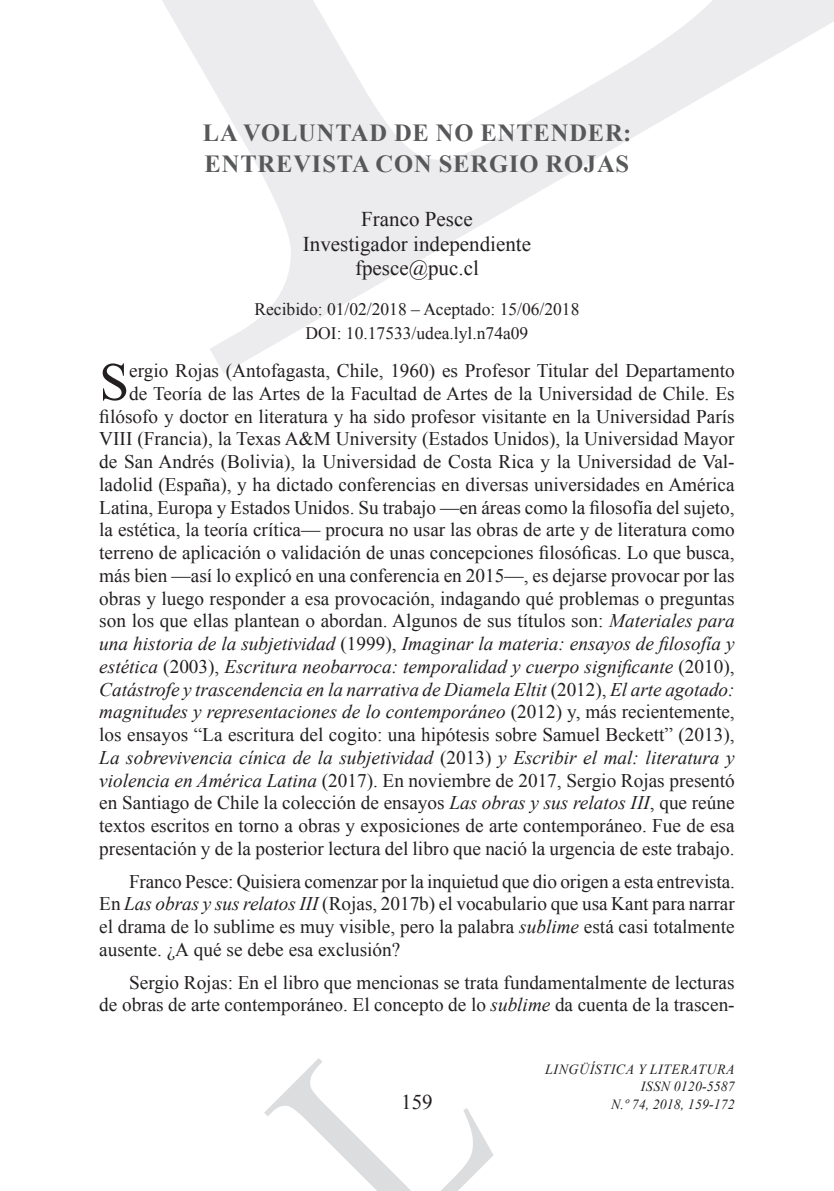
<style>
.page{position:relative;width:834px;height:1191px;background:#fff}
.page>*{position:absolute;margin:0;border:0;box-sizing:border-box;transform-origin:0 0}
.t1{font:53.55px "Times New Roman";color:#231f20}
.t2{font:700 24.5px/31.5px "Times New Roman";letter-spacing:.035em;color:#57585a}
.t3{font:21px/24.5px "Times New Roman";color:#231f20;text-align:center}
.t4{font:19.25px/22.8px "Times New Roman";color:#231f20;text-align:right}
.t5{font:17.5px/24.5px "Times New Roman";color:#231f20;text-align:center}
.t6{font:italic 14px/17.5px "Times New Roman";letter-spacing:.035em;color:#231f20;text-align:right}
.s1{font-style:italic}
</style>
<div class="page">
<svg style="left:264px;top:1058px;width:229px;height:133px"></svg>
<svg style="left:162px;top:0;width:671px;height:373px"></svg>
<p class="t2" style="left:203px;top:116px;width:430px">LA VOLUNTAD DE NO ENTENDER:<br>ENTREVISTA CON SERGIO ROJAS</p>
<p class="t3" style="left:303px;top:206px;width:230px">Franco Pesce<br>Investigador independiente fpesce@puc.cl</p>
<p class="t5" style="left:254px;top:296px;width:326px">Recibido: 01/02/2018 – Aceptado: 15/06/2018<br>DOI: 10.17533/udea.lyl.n74a09</p>
<h1 class="t1" style="left:99px;top:344px;width:31px">S</h1>
<p class="t4" style="left:99px;top:358px;width:636px">ergio Rojas (Antofagasta, Chile, 1960) es Profesor Titular del Departamento<br>de Teoría de las Artes de la Facultad de Artes de la Universidad de Chile. Es filósofo y doctor en literatura y ha sido profesor visitante en la Universidad París VIII (Francia), la Texas A&amp;M University (Estados Unidos), la Universidad Mayor de San Andrés (Bolivia), la Universidad de Costa Rica y la Universidad de Val&shy;ladolid (España), y ha dictado conferencias en diversas universidades en América Latina, Europa y Estados Unidos. Su trabajo —en áreas como la filosofía del sujeto, la estética, la teoría crítica— procura no usar las obras de arte y de literatura como terreno de aplicación o validación de unas concepciones filosóficas. Lo que busca, más bien —así lo explicó en una conferencia en 2015—, es dejarse provocar por las obras y luego responder a esa provocación, indagando qué problemas o preguntas son los que ellas plantean o abordan. Algunos de sus títulos son: <span class="s1">Materiales para una historia de la subjetividad</span> (1999), <span class="s1">Imaginar la materia: ensayos de filosofía y estética</span> (2003), <span class="s1">Escritura neobarroca: temporalidad y cuerpo significante</span> (2010), <span class="s1">Catástrofe y trascendencia en la narrativa de Diamela Eltit</span> (2012), <span class="s1">El arte agotado: magnitudes y representaciones de lo contemporáneo</span> (2012) y, más recientemente, los ensayos “La escritura del cogito: una hipótesis sobre Samuel Beckett” (2013), <span class="s1">La sobrevivencia cínica de la subjetividad</span> (2013) <span class="s1">y Escribir el mal: literatura y violencia en América Latina</span> (2017). En noviembre de 2017, Sergio Rojas presentó en Santiago de Chile la colección de ensayos <span class="s1">Las obras y sus relatos III</span>, que reúne textos escritos en torno a obras y exposiciones de arte contemporáneo. Fue de esa presentación y de la posterior lectura del libro que nació la urgencia de este trabajo.</p>
<p class="t4" style="left:99px;top:869px;width:637px;text-align:justify;text-indent:30px">Franco Pesce: Quisiera comenzar por la inquietud que dio origen a esta entrevista.<br>En <span class="s1">Las obras y sus relatos III</span> (Rojas, 2017b) el vocabulario que usa Kant para narrar el drama de lo sublime es muy visible, pero la palabra <span class="s1">sublime</span> está casi totalmente ausente. ¿A qué se debe esa exclusión?</p>
<p class="t4" style="left:99px;top:970px;width:636px">Sergio Rojas: En el libro que mencionas se trata fundamentalmente de lecturas<br>de obras de arte contemporáneo. El concepto de lo <span class="s1">sublime</span> da cuenta de la trascen-</p>
<p class="t3" style="left:401px;top:1089px;width:33px">159</p>
<p class="t6" style="left:545px;top:1060px;width:191px">LINGÜÍSTICA Y LITERATURA<br>ISSN 0120-5587<br>N.º 74, 2018, 159-172</p>
</div>
